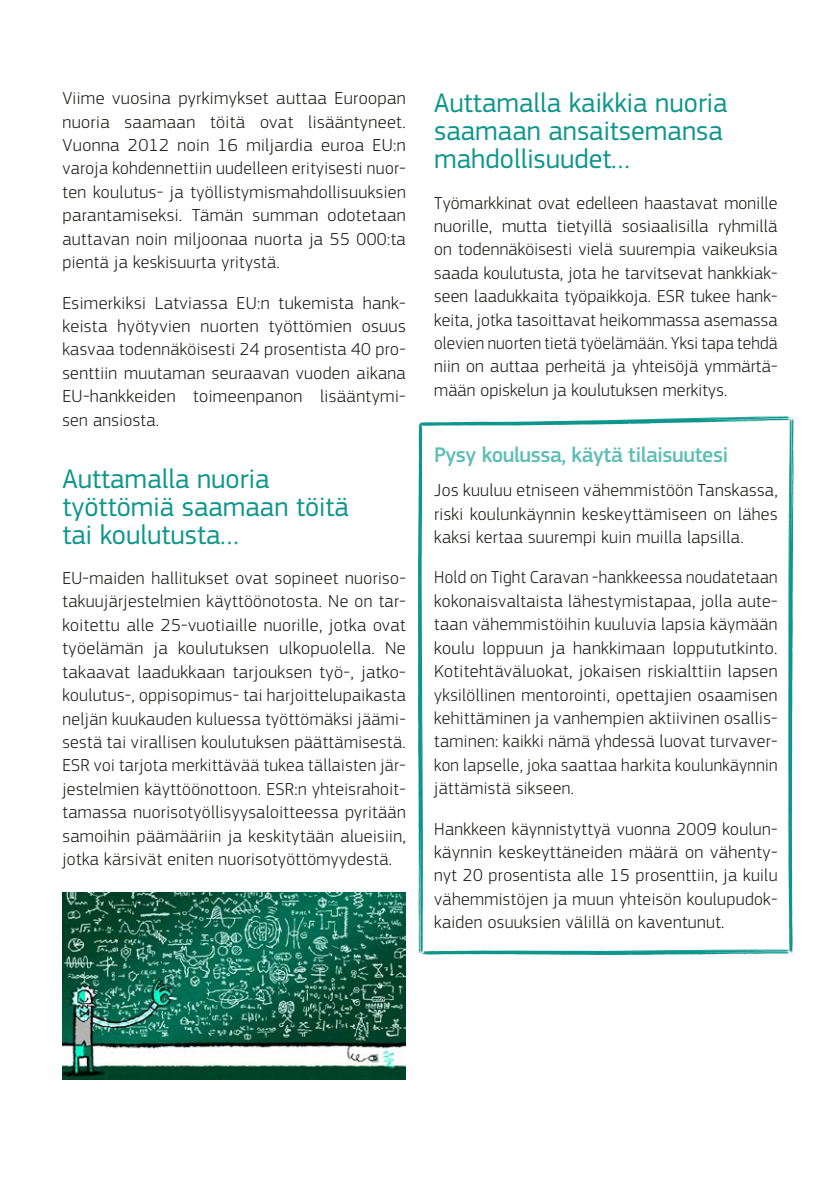
<style>
.page{position:relative;width:840px;height:1191px;background:#fff}
.page>*{position:absolute;margin:0;border:0;box-sizing:border-box;transform-origin:0 0}
.Body{font:28px/28px "EC Square Sans Pro";color:#0f968c}
.Header_III{font:28px/28px "EC Square Sans Pro";color:#0f968c}
.titre_box{font:500 22px "EC Square Sans Pro";letter-spacing:-.02em;color:#5ebeb5}
.Body-2{font:300 18px/23.4px "EC Square Sans Pro";letter-spacing:.02em;color:#1a1a18;text-align:justify}
</style>
<div class="page">
<svg style="left:417px;top:416px;width:376px;height:539px"></svg>
<img style="left:62px;top:893px;width:343px;height:186px">
<p class="Body-2" style="left:62px;top:86px;width:345px">Viime vuosina pyrkimykset auttaa Euroopan nuoria saamaan töitä ovat lisääntyneet.<br>Vuonna 2012 noin 16 miljardia euroa EU:n varoja kohdennettiin uudelleen erityisesti nuor&shy;ten koulutus- ja työllistymismahdollisuuksien parantamiseksi. Tämän summan odotetaan auttavan noin miljoonaa nuorta ja 55 000:ta pientä ja keskisuurta yritystä.</p>
<p class="Body-2" style="left:62px;top:291px;width:345px">Esimerkiksi Latviassa EU:n tukemista hank&shy;keista hyötyvien nuorten työttömien osuus kasvaa todennäköisesti 24 prosentista 40 pro&shy;senttiin muutaman seuraavan vuoden aikana EU-hankkeiden toimeenpanon lisääntymi&shy;sen ansiosta.</p>
<h3 class="Header_III" style="left:62px;top:464px;width:288px">Auttamalla nuoria työttömiä saamaan töitä tai koulutusta…</h3>
<p class="Body-2" style="left:62px;top:566px;width:345px">EU-maiden hallitukset ovat sopineet nuoriso&shy;takuujärjestelmien käyttöönotosta. Ne on tar&shy;koitettu alle 25-vuotiaille nuorille, jotka ovat työelämän ja koulutuksen ulkopuolella. Ne takaavat laadukkaan tarjouksen työ-, jatko&shy;koulutus-, oppisopimus- tai harjoittelupaikasta neljän kuukauden kuluessa työttömäksi jäämi&shy;sestä tai virallisen koulutuksen päättämisestä.<br>ESR voi tarjota merkittävää tukea tällaisten jär&shy;jestelmien käyttöönottoon. ESR:n yhteisrahoit&shy;tamassa nuorisotyöllisyysaloitteessa pyritään samoihin päämääriin ja keskitytään alueisiin, jotka kärsivät eniten nuorisotyöttömyydestä.</p>
<p class="Body" style="left:434px;top:89px;width:295px">Auttamalla kaikkia nuoria saamaan ansaitsemansa mahdollisuudet…</p>
<p class="Body-2" style="left:434px;top:191px;width:345px">Työmarkkinat ovat edelleen haastavat monille nuorille, mutta tietyillä sosiaalisilla ryhmillä on todennäköisesti vielä suurempia vaikeuksia saada koulutusta, jota he tarvitsevat hankkiak&shy;seen laadukkaita työpaikkoja. ESR tukee hank&shy;keita, jotka tasoittavat heikommassa asemassa olevien nuorten tietä työelämään. Yksi tapa tehdä niin on auttaa perheitä ja yhteisöjä ymmärtä&shy;mään opiskelun ja koulutuksen merkitys.</p>
<h4 class="titre_box" style="left:434px;top:441px;width:295px">Pysy koulussa, käytä tilaisuutesi</h4>
<p class="Body-2" style="left:434px;top:478px;width:345px">Jos kuuluu etniseen vähemmistöön Tanskassa, riski koulunkäynnin keskeyttämiseen on lähes kaksi kertaa suurempi kuin muilla lapsilla.</p>
<p class="Body-2" style="left:434px;top:566px;width:345px">Hold on Tight Caravan -hankkeessa noudatetaan kokonaisvaltaista lähestymistapaa, jolla aute&shy;taan vähemmistöihin kuuluvia lapsia käymään koulu loppuun ja hankkimaan loppututkinto.<br>Kotitehtäväluokat, jokaisen riskialttiin lapsen yksilöllinen mentorointi, opettajien osaamisen kehittäminen ja vanhempien aktiivinen osallis&shy;taminen: kaikki nämä yhdessä luovat turvaver&shy;kon lapselle, joka saattaa harkita koulunkäynnin jättämistä sikseen.</p>
<p class="Body-2" style="left:434px;top:817px;width:344px">Hankkeen käynnistyttyä vuonna 2009 koulun&shy;käynnin keskeyttäneiden määrä on vähenty&shy;nyt 20 prosentista alle 15 prosenttiin, ja kuilu vähemmistöjen ja muun yhteisön koulupudok&shy;kaiden osuuksien välillä on kaventunut.</p>
</div>
